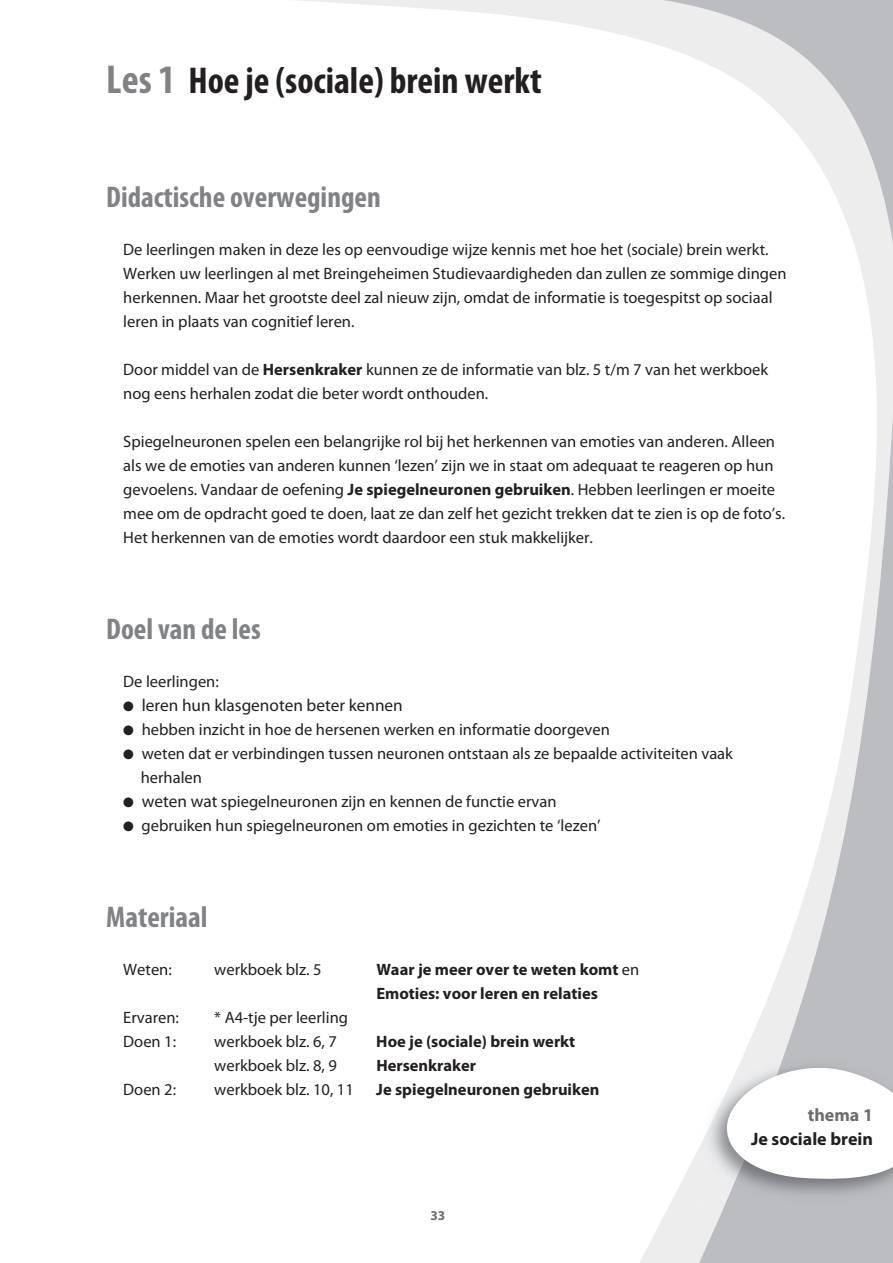
<style>
.page{position:relative;width:893px;height:1263px;background:#fff}
.page>*{position:absolute;margin:0;border:0;box-sizing:border-box;transform-origin:0 0}
.t1{font:700 condensed 37.5px "Myriad Pro";color:#231f20}
.kop_2b-BoldCond_20pt{font:700 condensed 30px "Myriad Pro";color:#808285}
.t2{font:700 18px "Myriad Pro";color:#231f20}
.t3{font:700 18px "Myriad Pro";color:#6c6d70}
.t4{font:17.25px "Myriad Pro";color:#231f20}
.Normaal{font:16.5px/24px "Myriad Pro";color:#231f20}
.Normaal-2{font:700 16.5px/24px "Myriad Pro";color:#231f20}
.materiaal{font:16.5px "Myriad Pro";color:#231f20}
.materiaal-2{font:700 16.5px "Myriad Pro";color:#231f20}
.Normaal-3{font:700 13.5px "Myriad Pro";color:#6c6d70}
.s1{font-size:40.5px;color:#808285}
.s2{font-weight:700}
.s3{font-size:17.25px}
.s4{font-weight:400}
</style>
<div class="page">
<svg style="left:363px;top:0;width:331px;height:58px"></svg>
<svg style="left:694px;top:0;width:199px;height:1263px"></svg>
<img style="left:700px;top:1055px;width:24px;height:151px">
<img style="left:724px;top:1055px;width:169px;height:151px">
<svg style="left:715px;top:1058px;width:178px;height:123px"></svg>
<p class="t1" style="left:106px;top:60px;width:437px"><span class="s1">Les 1</span> Hoe je (sociale) brein werkt</p>
<p class="kop_2b-BoldCond_20pt" style="left:106px;top:180px;width:276px">Didactische overwegingen</p>
<p class="Normaal" style="left:123px;top:237px;width:665px">De leerlingen maken in deze les op eenvoudige wijze kennis met hoe het (sociale) brein werkt.<br>Werken uw leerlingen al met Breingeheimen Studievaardigheden dan zullen ze sommige dingen herkennen. Maar het grootste deel zal nieuw zijn, omdat de informatie is toegespitst op sociaal leren in plaats van cognitief leren.</p>
<p class="Normaal" style="left:123px;top:357px;width:646px">Door middel van de <span class="s2">Hersenkraker</span> kunnen ze de informatie van blz. 5 t/m 7 van het werkboek nog eens herhalen zodat die beter wordt onthouden.</p>
<p class="Normaal" style="left:123px;top:429px;width:663px">Spiegelneuronen spelen een belangrijke rol bij het herkennen van emoties van anderen. Alleen als we de emoties van anderen kunnen ‘lezen’ zijn we in staat om adequaat te reageren op hun gevoelens. Vandaar de oefening <span class="s2">Je spiegelneuronen gebruiken</span>. Hebben leerlingen er moeite mee om de opdracht goed te doen, laat ze dan zelf het gezicht trekken dat te zien is op de foto’s.<br>Het herkennen van de emoties wordt daardoor een stuk makkelijker.</p>
<p class="kop_2b-BoldCond_20pt" style="left:106px;top:612px;width:156px">Doel van de les</p>
<p class="Normaal" style="left:123px;top:669px;width:97px">De leerlingen:</p>
<p class="t4" style="left:123px;top:695px;width:281px">● leren hun klasgenoten beter kennen</p>
<p class="Normaal" style="left:123px;top:717px;width:488px">● hebben inzicht in hoe de hersenen werken en informatie doorgeven</p>
<p class="Normaal" style="left:123px;top:741px;width:611px">● weten dat er verbindingen tussen neuronen ontstaan als ze bepaalde activiteiten vaak</p>
<p class="Normaal" style="left:141px;top:765px;width:63px">herhalen</p>
<p class="Normaal" style="left:123px;top:789px;width:435px">● <span class="s3">weten wat</span> spiegelneuronen zijn en kennen de functie ervan</p>
<p class="Normaal" style="left:123px;top:813px;width:479px">● gebruiken hun spiegelneuronen om emoties in gezichten te ‘lezen’</p>
<p class="kop_2b-BoldCond_20pt" style="left:106px;top:900px;width:103px">Materiaal</p>
<p class="Normaal" style="left:123px;top:957px;width:50px">Weten:</p>
<p class="Normaal" style="left:214px;top:957px;width:109px">werkboek blz. 5</p>
<p class="Normaal-2" style="left:376px;top:957px;width:264px">Waar je meer over te weten komt <span class="s4">en<br></span>Emoties: voor leren en relaties</p>
<p class="Normaal" style="left:123px;top:1005px;width:57px">Ervaren:</p>
<p class="Normaal" style="left:214px;top:1005px;width:135px">* A4-tje per leerling</p>
<p class="Normaal" style="left:123px;top:1029px;width:54px">Doen 1:</p>
<p class="Normaal" style="left:214px;top:1029px;width:124px">werkboek blz. 6, 7</p>
<p class="Normaal-2" style="left:376px;top:1029px;width:200px">Hoe je (sociale) brein werkt</p>
<p class="materiaal" style="left:214px;top:1056px;width:124px">werkboek blz. 8, 9</p>
<p class="materiaal-2" style="left:376px;top:1056px;width:101px">Hersenkraker</p>
<p class="Normaal" style="left:123px;top:1077px;width:54px">Doen 2:</p>
<p class="Normaal" style="left:214px;top:1077px;width:141px">werkboek blz. 10, 11</p>
<p class="Normaal-2" style="left:376px;top:1077px;width:225px">Je spiegelneuronen gebruiken</p>
<p class="Normaal-3" style="left:430px;top:1208px;width:16px">33</p>
<p class="t3" style="left:808px;top:1105px;width:67px">thema 1</p>
<p class="t2" style="left:751px;top:1129px;width:123px">Je sociale brein</p>
</div>
